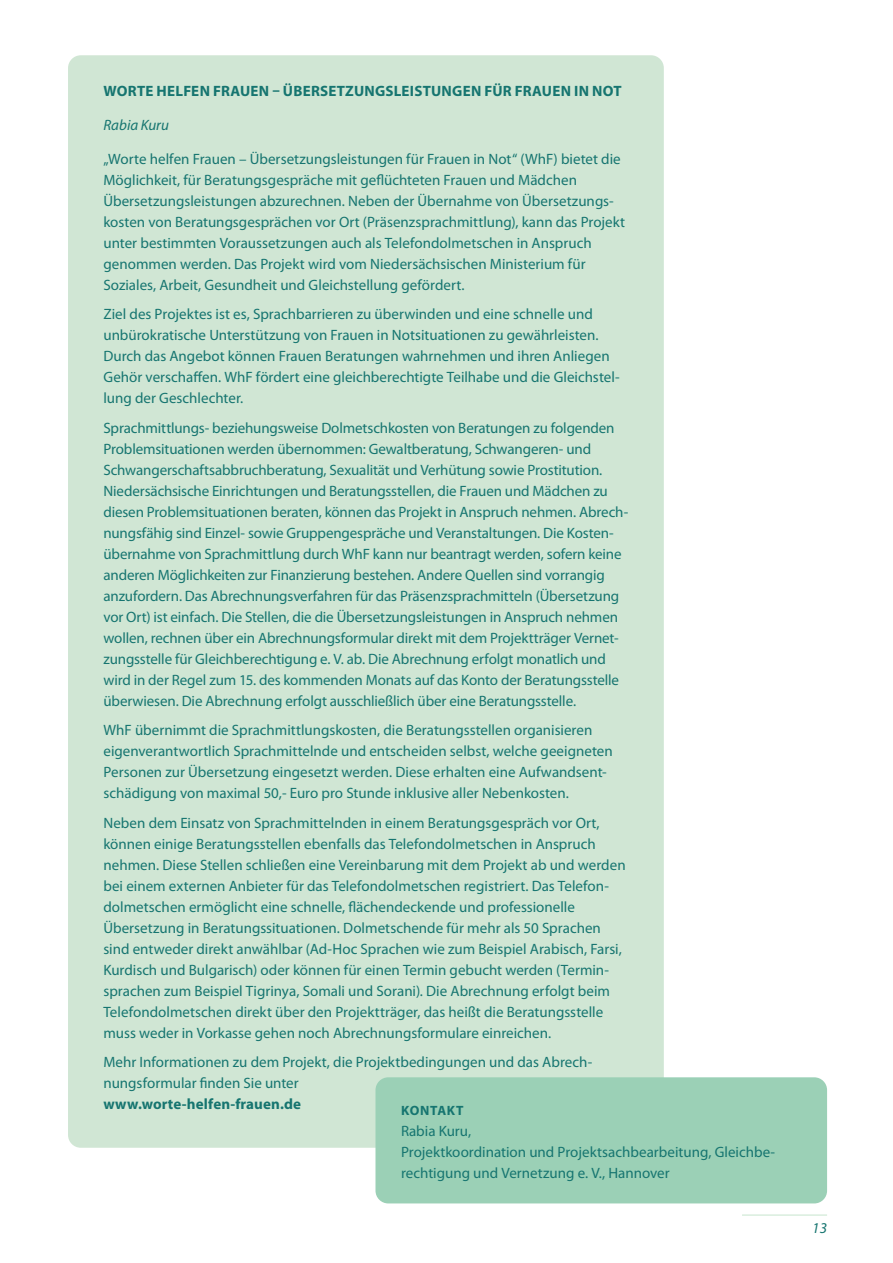
<style>
.page{position:relative;width:893px;height:1263px;background:#fff}
.page>*{position:absolute;margin:0;border:0;box-sizing:border-box;transform-origin:0 0}
.t1{font:15px/21px "Myriad Pro";color:#167570}
.t2{font:700 15px "Myriad Pro";letter-spacing:.015em;color:#167570}
.t3{font:italic 15px "Myriad Pro";color:#167570}
.t4{font:700 13.5px "Myriad Pro";letter-spacing:.045em;color:#167570}
</style>
<div class="page">
<hr style="left:742px;top:1214px;width:85px;height:1px;background:#cce8d3">
<div style="left:68px;top:55px;width:596px;height:1093px;background:#d0e6d4;border-radius:13px"></div>
<div style="left:375px;top:1077px;width:452px;height:126px;background:#9bd0b6;border-radius:13px"></div>
<p class="t2" style="left:104px;top:81px;width:520px">WORTE HELFEN FRAUEN – ÜBERSETZUNGSLEISTUNGEN FÜR FRAUEN IN NOT</p>
<p class="t3" style="left:103px;top:116px;width:67px">Rabia Kuru</p>
<p class="t1" style="left:103px;top:148px;width:523px">„Worte helfen Frauen – Übersetzungsleistungen für Frauen in Not“ (WhF) bietet die Möglichkeit, für Beratungsgespräche mit geflüchteten Frauen und Mädchen Übersetzungsleistungen abzurechnen. Neben der Übernahme von Übersetzungs&shy;kosten von Beratungsgesprächen vor Ort (Präsenzsprachmittlung), kann das Projekt unter bestimmten Voraussetzungen auch als Telefondolmetschen in Anspruch genommen werden. Das Projekt wird vom Niedersächsischen Ministerium für Soziales, Arbeit, Gesundheit und Gleichstellung gefördert.</p>
<p class="t1" style="left:103px;top:304px;width:518px">Ziel des Projektes ist es, Sprachbarrieren zu überwinden und eine schnelle und unbürokratische Unterstützung von Frauen in Notsituationen zu gewährleisten.<br>Durch das Angebot können Frauen Beratungen wahrnehmen und ihren Anliegen Gehör verschaffen. WhF fördert eine gleichberechtigte Teilhabe und die Gleichstel&shy;lung der Geschlechter.</p>
<p class="t1" style="left:103px;top:417px;width:526px">Sprachmittlungs- beziehungsweise Dolmetschkosten von Beratungen zu folgenden Problemsituationen werden übernommen: Gewaltberatung, Schwangeren- und Schwangerschaftsabbruchberatung, Sexualität und Verhütung sowie Prostitution.<br>Niedersächsische Einrichtungen und Beratungsstellen, die Frauen und Mädchen zu diesen Problemsituationen beraten, können das Projekt in Anspruch nehmen. Abrech&shy;nungsfähig sind Einzel- sowie Gruppengespräche und Veranstaltungen. Die Kosten&shy;übernahme von Sprachmittlung durch WhF kann nur beantragt werden, sofern keine anderen Möglichkeiten zur Finanzierung bestehen. Andere Quellen sind vorrangig anzufordern. Das Abrechnungsverfahren für das Präsenzsprachmitteln (Übersetzung vor Ort) ist einfach. Die Stellen, die die Übersetzungsleistungen in Anspruch nehmen wollen, rechnen über ein Abrechnungsformular direkt mit dem Projektträger Vernet&shy;zungsstelle für Gleichberechtigung e. V. ab. Die Abrechnung erfolgt monatlich und wird in der Regel zum 15. des kommenden Monats auf das Konto der Beratungsstelle überwiesen. Die Abrechnung erfolgt ausschließlich über eine Beratungsstelle.</p>
<p class="t1" style="left:103px;top:720px;width:511px">WhF übernimmt die Sprachmittlungskosten, die Beratungsstellen organisieren eigenverantwortlich Sprachmittelnde und entscheiden selbst, welche geeigneten Personen zur Übersetzung eingesetzt werden. Diese erhalten eine Aufwandsent&shy;schädigung von maximal 50,- Euro pro Stunde inklusive aller Nebenkosten.</p>
<p class="t1" style="left:103px;top:812px;width:524px">Neben dem Einsatz von Sprachmittelnden in einem Beratungsgespräch vor Ort, können einige Beratungsstellen ebenfalls das Telefondolmetschen in Anspruch nehmen. Diese Stellen schließen eine Vereinbarung mit dem Projekt ab und werden bei einem externen Anbieter für das Telefondolmetschen registriert. Das Telefon&shy;dolmetschen ermöglicht eine schnelle, flächendeckende und professionelle Übersetzung in Beratungssituationen. Dolmetschende für mehr als 50 Sprachen sind entweder direkt anwählbar (Ad-Hoc Sprachen wie zum Beispiel Arabisch, Farsi, Kurdisch und Bulgarisch) oder können für einen Termin gebucht werden (Termin&shy;sprachen zum Beispiel Tigrinya, Somali und Sorani). Die Abrechnung erfolgt beim Telefondolmetschen direkt über den Projektträger, das heißt die Beratungsstelle muss weder in Vorkasse gehen noch Abrechnungsformulare einreichen.</p>
<p class="t1" style="left:103px;top:1052px;width:490px">Mehr Informationen zu dem Projekt, die Projektbedingungen und das Abrech&shy;nungsformular finden Sie unter</p>
<p class="t2" style="left:103px;top:1094px;width:199px">www.worte-helfen-frauen.de</p>
<p class="t4" style="left:401px;top:1101px;width:64px">KONTAKT</p>
<p class="t1" style="left:401px;top:1120px;width:376px">Rabia Kuru,<br>Projektkoordination und Projektsachbearbeitung, Gleichbe&shy;rechtigung und Vernetzung e. V., Hannover</p>
<p class="t3" style="left:812px;top:1218px;width:16px">13</p>
</div>
